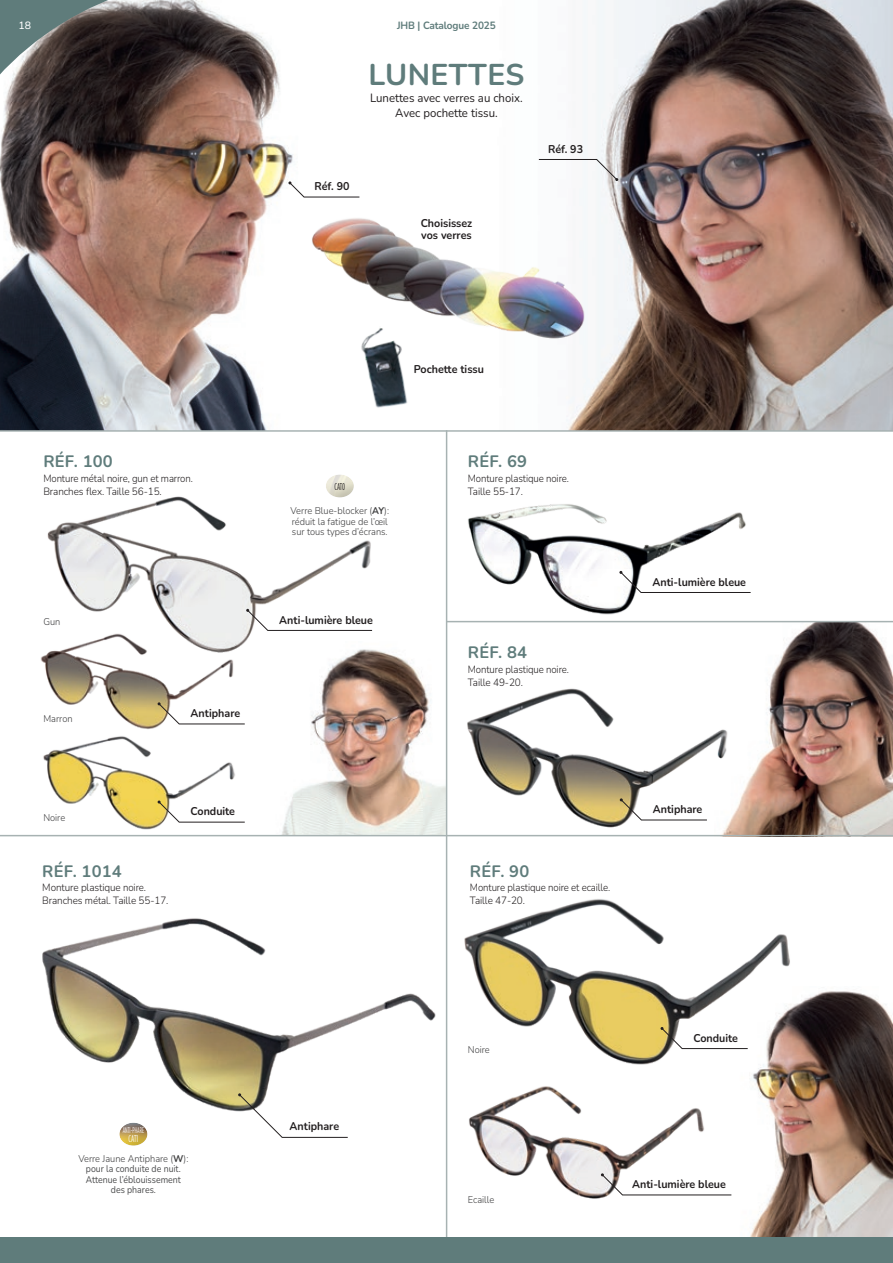
<style>
.page{position:relative;width:893px;height:1263px;background:#fff}
.page>*{position:absolute;margin:0;border:0;box-sizing:border-box;transform-origin:0 0}
.titolo{font:700 30px "Nunito";letter-spacing:.015em;color:#5f7c7b}
.modello{font:700 16.5px "Nunito";letter-spacing:.01em;color:#5f7c7b}
.titolo-2{font:12px "Nunito";color:#231f20;scale:.95 1}
.titoletto{font:700 11.25px "Nunito";color:#231f20;scale:.95 1}
.modello-2{font:300 10.5px "Nunito";letter-spacing:-.01em;color:#231f20;scale:.95 1}
.modello-3{font:300 10.5px "Nunito";letter-spacing:-.01em;color:#231f20;scale:.92 1}
.t1{font:700 10.5px "Nunito";letter-spacing:-.01em;color:#5f7c7b;scale:.95 1}
.t2{font:500 10.5px "Nunito";color:#fff}
.didascalia{font:300 9.75px/10.5px "Nunito";color:#3e3e3f;scale:.95 1}
.didascalia-2{font:9.75px/10.5px "Nunito";color:#4b4c4d;scale:.9 1}
.lente{font:9.75px "Gotham Condensed";color:#231f20;scale:.8 1}
.lente-2{font:9.75px "Gotham Condensed";color:#fff;scale:.8 1}
.lente-3{font:8.25px "Gotham Condensed";color:#fff;scale:.74 1}
.s1{font-weight:700}
</style>
<div class="page">
<img style="left:42px;top:918px;width:394px;height:194px">
<img style="left:0;top:1px;width:293px;height:429px">
<img style="left:567px;top:0;width:326px;height:430px">
<img style="left:750px;top:991px;width:143px;height:246px">
<img style="left:254px;top:641px;width:192px;height:194px">
<img style="left:464px;top:899px;width:338px;height:181px">
<img style="left:469px;top:1086px;width:235px;height:113px">
<img style="left:47px;top:496px;width:337px;height:163px">
<img style="left:40px;top:614px;width:202px;height:101px">
<img style="left:43px;top:715px;width:192px;height:115px">
<svg style="left:538px;top:159px;width:80px;height:22px"></svg>
<svg style="left:288px;top:181px;width:72px;height:17px"></svg>
<div style="left:325px;top:474px;width:32px;height:25px;background:#231f20;opacity:.3"></div>
<img style="left:714px;top:622px;width:179px;height:213px">
<img style="left:456px;top:663px;width:275px;height:174px">
<img style="left:468px;top:504px;width:278px;height:111px">
<img style="left:312px;top:200px;width:278px;height:149px">
<svg style="left:246px;top:609px;width:127px;height:22px"></svg>
<svg style="left:601px;top:1173px;width:131px;height:23px"></svg>
<svg style="left:619px;top:571px;width:132px;height:22px"></svg>
<svg style="left:238px;top:1093px;width:110px;height:45px"></svg>
<svg style="left:660px;top:1027px;width:88px;height:22px"></svg>
<svg style="left:158px;top:800px;width:87px;height:23px"></svg>
<svg style="left:158px;top:702px;width:87px;height:23px"></svg>
<svg style="left:620px;top:798px;width:88px;height:23px"></svg>
<div style="left:108px;top:1122px;width:42px;height:25px;background:#231f20;opacity:.3"></div>
<hr style="left:446px;top:430px;width:1px;height:816px;background:#a7b2b2">
<hr style="left:0;top:835px;width:893px;height:1px;background:#a7b2b2">
<hr style="left:0;top:430px;width:893px;height:2px;background:#a7b2b2">
<hr style="left:447px;top:621px;width:446px;height:1px;background:#a7b2b2">
<img style="left:353px;top:321px;width:65px;height:87px">
<svg style="left:0;top:0;width:202px;height:121px"></svg>
<div style="left:0;top:1237px;width:893px;height:26px;background:#5f7c7b"></div>
<p class="t2" style="left:19px;top:18px;width:14px">18</p>
<p class="t1" style="left:397px;top:18px;width:105px">JHB | Catalogue 2025</p>
<p class="titolo" style="left:369px;top:53px;width:157px">LUNETTES</p>
<p class="titolo-2" style="left:370px;top:89px;width:162px">Lunettes avec verres au choix.</p>
<p class="titolo-2" style="left:395px;top:104px;width:109px">Avec pochette tissu.</p>
<p class="titoletto" style="left:315px;top:178px;width:38px">Réf. 90</p>
<p class="titoletto" style="left:421px;top:215px;width:56px">Choisissez</p>
<p class="titoletto" style="left:421px;top:227px;width:55px">vos verres</p>
<p class="titoletto" style="left:548px;top:142px;width:38px">Réf. 93</p>
<p class="modello" style="left:43px;top:450px;width:71px">RÉF. 100</p>
<p class="modello-3" style="left:43px;top:471px;width:164px">Monture métal noire, gun et marron.</p>
<p class="modello-2" style="left:43px;top:484px;width:126px">Branches flex. Taille 56-15.</p>
<p class="didascalia" style="left:43px;top:616px;width:19px">Gun</p>
<p class="didascalia" style="left:43px;top:713px;width:32px">Marron</p>
<p class="titoletto" style="left:191px;top:705px;width:54px">Antiphare</p>
<p class="didascalia" style="left:43px;top:812px;width:25px">Noire</p>
<p class="modello" style="left:42px;top:859px;width:81px">RÉF. 1014</p>
<p class="modello-2" style="left:42px;top:880px;width:111px">Monture plastique noire.</p>
<p class="modello-2" style="left:42px;top:893px;width:134px">Branches métal. Taille 55-17.</p>
<p class="titoletto" style="left:191px;top:803px;width:48px">Conduite</p>
<p class="titoletto" style="left:414px;top:362px;width:75px">Pochette tissu</p>
<p class="lente" style="left:334px;top:481px;width:15px">CAT0</p>
<p class="didascalia" style="left:291px;top:505px;width:105px">Verre Blue-blocker (<span class="s1">AY</span>): réduit la fatigue de l’œil</p>
<p class="didascalia" style="left:292px;top:526px;width:102px">sur tous types d’écrans.</p>
<p class="titoletto" style="left:279px;top:612px;width:100px">Anti-lumière bleue</p>
<p class="modello" style="left:468px;top:450px;width:61px">RÉF. 69</p>
<p class="modello-3" style="left:468px;top:471px;width:111px">Monture plastique noire.</p>
<p class="modello-2" style="left:468px;top:484px;width:60px">Taille 55-17.</p>
<p class="modello" style="left:468px;top:641px;width:61px">RÉF. 84</p>
<p class="modello-3" style="left:468px;top:662px;width:111px">Monture plastique noire.</p>
<p class="modello-2" style="left:468px;top:675px;width:60px">Taille 49-20.</p>
<p class="modello" style="left:470px;top:859px;width:61px">RÉF. 90</p>
<p class="modello-3" style="left:470px;top:880px;width:154px">Monture plastique noire et ecaille.</p>
<p class="modello-2" style="left:470px;top:893px;width:60px">Taille 47-20.</p>
<p class="titoletto" style="left:652px;top:574px;width:100px">Anti-lumière bleue</p>
<p class="titoletto" style="left:653px;top:801px;width:54px">Antiphare</p>
<p class="lente-3" style="left:123px;top:1125px;width:30px">ANTI-PHARE</p>
<p class="lente-2" style="left:129px;top:1133px;width:13px">CAT1</p>
<p class="didascalia" style="left:78px;top:1153px;width:117px">Verre Jaune Antiphare (<span class="s1">W</span>):</p>
<p class="didascalia-2" style="left:86px;top:1163px;width:107px">pour la conduite de nuit.<br>Attenue l’éblouissement</p>
<p class="didascalia-2" style="left:111px;top:1184px;width:51px">des phares.</p>
<p class="titoletto" style="left:290px;top:1118px;width:54px">Antiphare</p>
<p class="didascalia" style="left:468px;top:1044px;width:25px">Noire</p>
<p class="didascalia" style="left:468px;top:1194px;width:29px">Ecaille</p>
<p class="titoletto" style="left:694px;top:1030px;width:48px">Conduite</p>
<p class="titoletto" style="left:632px;top:1176px;width:100px">Anti-lumière bleue</p>
</div>
